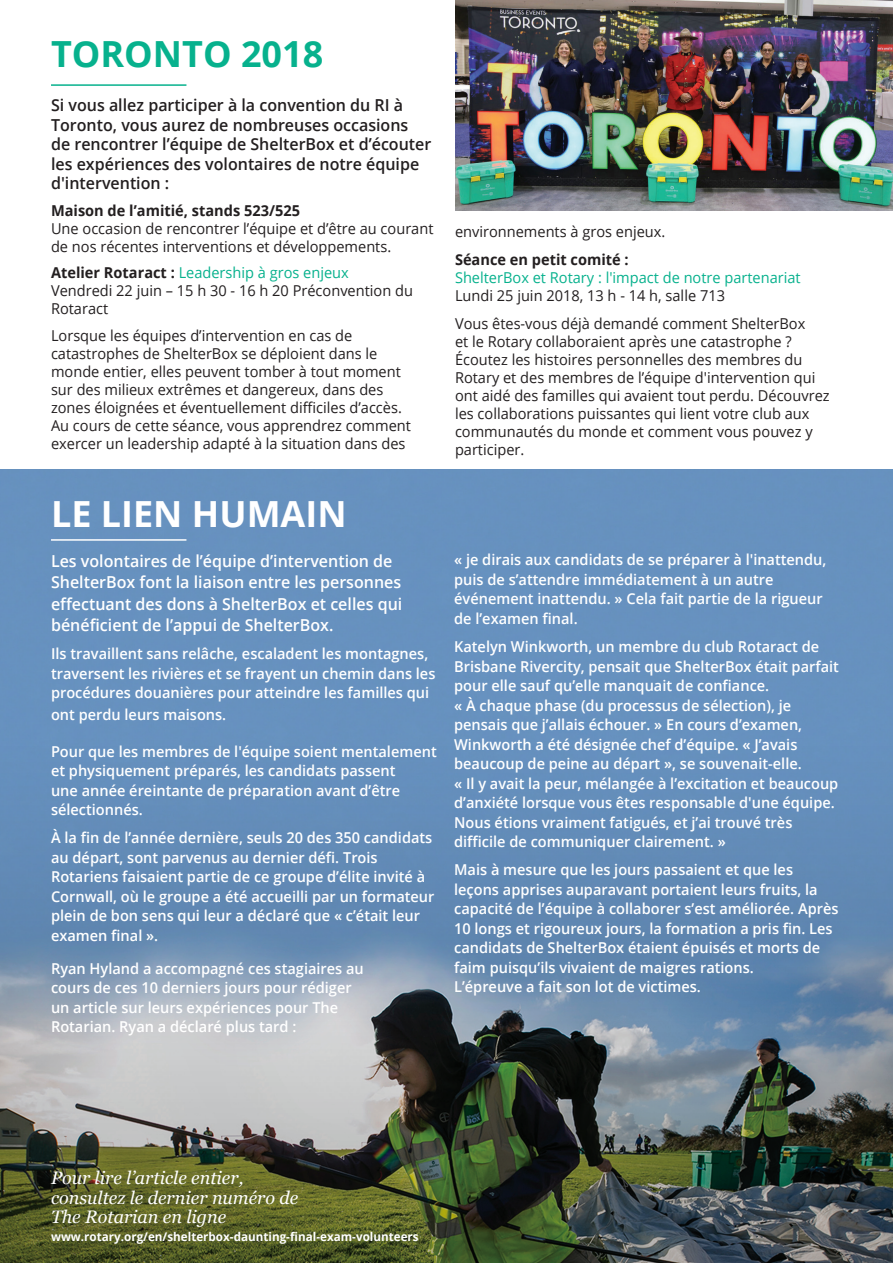
<style>
.page{position:relative;width:893px;height:1263px;background:#fff}
.page>*{position:absolute;margin:0;border:0;box-sizing:border-box;transform-origin:0 0}
.t1{font:700 36px "Open Sans";color:#fff}
.t2{font:700 36px "Open Sans";color:#07b18d}
.t3{font:italic 18px/19.5px "Georgia";color:#fff}
.t4{font:600 16.5px/19.5px "Open Sans";color:#231f20}
.t5{font:600 16.5px/21.6px "Open Sans";color:#fff}
.t6{font:600 15px/19.5px "Open Sans";color:#fff}
.t7{font:15px/18px "Open Sans";color:#231f20}
.t8{font:15px/18px "Open Sans";color:#07b18d}
.t9{font:700 12px "Open Sans";color:#fff}
.s1{font-weight:700}
.s2{color:#07b18d}
.s3{font-weight:700;color:#231f20}
.s4{color:#231f20}
</style>
<div class="page">
<img style="left:455px;top:0;width:438px;height:210px">
<div style="left:0;top:469px;width:893px;height:262px;background:#6791bf"></div>
<img style="left:0;top:731px;width:893px;height:532px">
<hr style="left:51px;top:539px;width:135px;height:2px;background:#fff">
<hr style="left:51px;top:84px;width:135px;height:2px;background:#07b18d">
<p class="t2" style="left:51px;top:28px;width:274px">TORONTO 2018</p>
<p class="t4" style="left:51px;top:95px;width:382px">Si vous allez participer à la convention du RI à Toronto, vous aurez de nombreuses occasions de rencontrer l’équipe de ShelterBox et d’écouter les expériences des volontaires de notre équipe d'intervention :</p>
<p class="t7" style="left:51px;top:201px;width:384px"><span class="s1">Maison de l’amitié, stands 523/525<br></span>Une occasion de rencontrer l’équipe et d’être au courant de nos récentes interventions et développements.</p>
<p class="t7" style="left:51px;top:264px;width:363px"><span class="s1">Atelier Rotaract :</span> <span class="s2">Leadership à gros enjeux<br></span>Vendredi 22 juin – 15 h 30 - 16 h 20 Préconvention du<br>Rotaract</p>
<p class="t7" style="left:51px;top:326px;width:361px">Lorsque les équipes d’intervention en cas de catastrophes de ShelterBox se déploient dans le monde entier, elles peuvent tomber à tout moment sur des milieux extrêmes et dangereux, dans des zones éloignées et éventuellement difficiles d’accès.<br>Au cours de cette séance, vous apprendrez comment exercer un leadership adapté à la situation dans des</p>
<p class="t1" style="left:51px;top:488px;width:297px">LE LIEN HUMAIN</p>
<p class="t5" style="left:51px;top:549px;width:353px">Les volontaires de l’équipe d’intervention de ShelterBox font la liaison entre les personnes effectuant des dons à ShelterBox et celles qui bénéficient de l’appui de ShelterBox.</p>
<p class="t6" style="left:51px;top:644px;width:386px">Ils travaillent sans relâche, escaladent les montagnes, traversent les rivières et se frayent un chemin dans les procédures douanières pour atteindre les familles qui</p>
<p class="t6" style="left:51px;top:705px;width:177px">ont perdu leurs maisons.</p>
<p class="t6" style="left:51px;top:741px;width:387px">Pour que les membres de l'équipe soient mentalement et physiquement préparés, les candidats passent<br>une année éreintante de préparation avant d’être sélectionnés.</p>
<p class="t6" style="left:51px;top:828px;width:385px">À la fin de l’année dernière, seuls 20 des 350 candidats au départ, sont parvenus au dernier défi. Trois Rotariens faisaient partie de ce groupe d’élite invité à Cornwall, où le groupe a été accueilli par un formateur plein de bon sens qui leur a déclaré que « c’était leur examen final ».</p>
<p class="t6" style="left:51px;top:958px;width:314px">Ryan Hyland a accompagné ces stagiaires au cours de ces 10 derniers jours pour rédiger un article sur leurs expériences pour The Rotarian. Ryan a déclaré plus tard :</p>
<p class="t7" style="left:455px;top:222px;width:212px">environnements à gros enjeux.</p>
<p class="t8" style="left:455px;top:250px;width:347px"><span class="s3">Séance en petit comité :<br></span>ShelterBox et Rotary : l'impact de notre partenariat<br><span class="s4">Lundi 25 juin 2018, 13 h - 14 h, salle 713</span></p>
<p class="t7" style="left:455px;top:314px;width:376px">Vous êtes-vous déjà demandé comment ShelterBox<br>et le Rotary collaboraient après une catastrophe ?<br>Écoutez les histoires personnelles des membres du Rotary et des membres de l’équipe d'intervention qui ont aidé des familles qui avaient tout perdu. Découvrez les collaborations puissantes qui lient votre club aux communautés du monde et comment vous pouvez y participer.</p>
<p class="t6" style="left:454px;top:550px;width:374px">« je dirais aux candidats de se préparer à l'inattendu, puis de s’attendre immédiatement à un autre événement inattendu. » Cela fait partie de la rigueur de l’examen final.</p>
<p class="t6" style="left:454px;top:636px;width:386px">Katelyn Winkworth, un membre du club Rotaract de Brisbane Rivercity, pensait que ShelterBox était parfait pour elle sauf qu’elle manquait de confiance.<br>« À chaque phase (du processus de sélection), je pensais que j’allais échouer. » En cours d’examen, Winkworth a été désignée chef d’équipe. « J’avais beaucoup de peine au départ », se souvenait-elle.<br>« Il y avait la peur, mélangée à l’excitation et beaucoup d’anxiété lorsque vous êtes responsable d'une équipe.<br>Nous étions vraiment fatigués, et j’ai trouvé très difficile de communiquer clairement. »</p>
<p class="t6" style="left:454px;top:860px;width:386px">Mais à mesure que les jours passaient et que les leçons apprises auparavant portaient leurs fruits, la capacité de l’équipe à collaborer s’est améliorée. Après 10 longs et rigoureux jours, la formation a pris fin. Les candidats de ShelterBox étaient épuisés et morts de faim puisqu’ils vivaient de maigres rations.<br>L’épreuve a fait son lot de victimes.</p>
<p class="t3" style="left:51px;top:1169px;width:249px">Pour lire l’article entier, consultez le dernier numéro de<br>The Rotarian en ligne</p>
<p class="t9" style="left:51px;top:1228px;width:369px">www.rotary.org/en/shelterbox-daunting-final-exam-volunteers</p>
</div>
